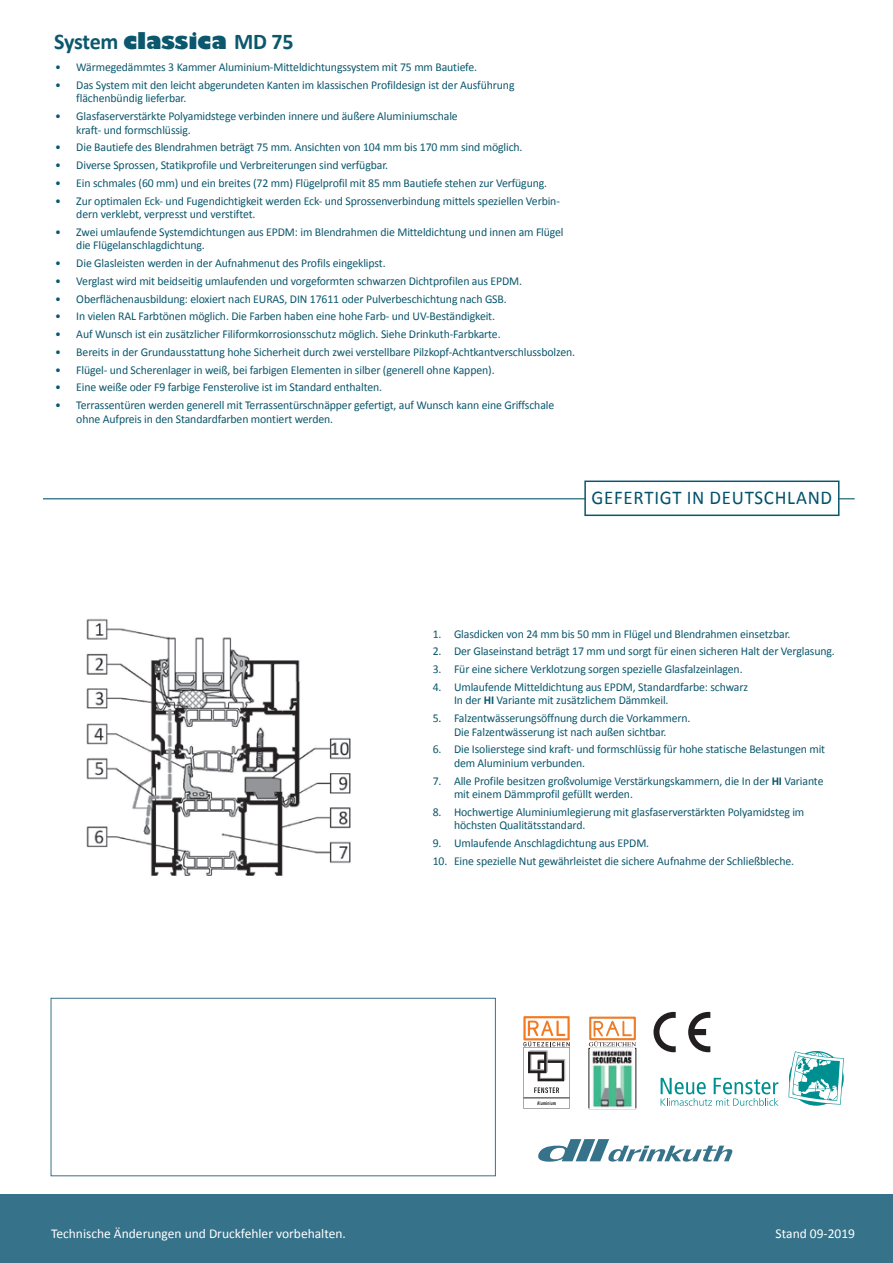
<style>
.page{position:relative;width:893px;height:1263px;background:#fff}
.page>*{position:absolute;margin:0;border:0;box-sizing:border-box;transform-origin:0 0}
.t1{font:700 22.5px "Calibri";letter-spacing:-.015em;color:#0b576d}
.t2{font:19.5px "Calibri";letter-spacing:.04em;color:#00516c}
.t3{font:13.5px "Calibri";color:#fff}
.SChnitt-TEXT_RS{font:12px/13.5px "Calibri";letter-spacing:-.01em;color:#0b576d}
.s1{font-family:"Gill Sans";font-weight:800}
.s2{font-weight:700}
</style>
<div class="page">
<div style="left:0;top:1195px;width:893px;height:68px;background:#36738a"></div>
<hr style="left:43px;top:498px;width:812px;height:1px;background:#0b576d">
<div style="left:585px;top:481px;width:254px;height:34px;background:#fff"></div>
<div style="left:584px;top:480px;width:255px;height:36px;border:2px solid #0b576d"></div>
<svg style="left:653px;top:1012px;width:23px;height:40px"></svg>
<svg style="left:688px;top:1012px;width:22px;height:40px"></svg>
<svg style="left:523px;top:1016px;width:47px;height:93px"></svg>
<svg style="left:588px;top:1044px;width:49px;height:64px"></svg>
<img style="left:590px;top:1049px;width:44px;height:59px">
<svg style="left:589px;top:1017px;width:47px;height:29px"></svg>
<svg style="left:661px;top:1078px;width:117px;height:28px"></svg>
<svg style="left:788px;top:1051px;width:56px;height:55px"></svg>
<svg style="left:538px;top:1139px;width:195px;height:23px"></svg>
<div style="left:51px;top:998px;width:445px;height:178px;background:#fff;border:1px solid #36738a"></div>
<img style="left:86px;top:619px;width:265px;height:257px">
<p class="t1" style="left:54px;top:28px;width:241px">System <span class="s1">classica</span> MD 75</p>
<p class="SChnitt-TEXT_RS" style="left:55px;top:60px;width:424px">• Wärmegedämmtes 3 Kammer Aluminium-Mitteldichtungssystem mit 75 mm Bautiefe.</p>
<p class="SChnitt-TEXT_RS" style="left:76px;top:78px;width:440px;text-indent:-21px">• Das System mit den leicht abgerundeten Kanten im klassischen Profildesign ist der Ausführung flächenbündig lieferbar.</p>
<p class="SChnitt-TEXT_RS" style="left:76px;top:109px;width:383px;text-indent:-21px">• Glasfaserverstärkte Polyamidstege verbinden innere und äußere Aluminiumschale kraft- und formschlüssig.</p>
<p class="SChnitt-TEXT_RS" style="left:55px;top:141px;width:469px">• Die Bautiefe des Blendrahmen beträgt 75 mm. Ansichten von 104 mm bis 170 mm sind möglich.</p>
<p class="SChnitt-TEXT_RS" style="left:55px;top:158px;width:335px">• Diverse Sprossen, Statikprofile und Verbreiterungen sind verfügbar.</p>
<p class="SChnitt-TEXT_RS" style="left:55px;top:176px;width:494px">• Ein schmales (60 mm) und ein breites (72 mm) Flügelprofil mit 85 mm Bautiefe stehen zur Verfügung.</p>
<p class="SChnitt-TEXT_RS" style="left:76px;top:194px;width:485px;text-indent:-21px">• Zur optimalen Eck- und Fugendichtigkeit werden Eck- und Sprossenverbindung mittels speziellen Verbin&shy;dern verklebt, verpresst und verstiftet.</p>
<p class="SChnitt-TEXT_RS" style="left:76px;top:225px;width:489px;text-indent:-21px">• Zwei umlaufende Systemdichtungen aus EPDM: im Blendrahmen die Mitteldichtung und innen am Flügel die Flügelanschlagdichtung.</p>
<p class="SChnitt-TEXT_RS" style="left:55px;top:256px;width:332px">• Die Glasleisten werden in der Aufnahmenut des Profils eingeklipst.</p>
<p class="SChnitt-TEXT_RS" style="left:55px;top:274px;width:469px">• Verglast wird mit beidseitig umlaufenden und vorgeformten schwarzen Dichtprofilen aus EPDM.</p>
<p class="SChnitt-TEXT_RS" style="left:55px;top:292px;width:453px">• Oberflächenausbildung: eloxiert nach EURAS, DIN 17611 oder Pulverbeschichtung nach GSB.</p>
<p class="SChnitt-TEXT_RS" style="left:55px;top:310px;width:441px">• In vielen RAL Farbtönen möglich. Die Farben haben eine hohe Farb- und UV-Beständigkeit.</p>
<p class="SChnitt-TEXT_RS" style="left:55px;top:327px;width:447px">• Auf Wunsch ist ein zusätzlicher Filiformkorrosionsschutz möglich. Siehe Drinkuth-Farbkarte.</p>
<p class="SChnitt-TEXT_RS" style="left:55px;top:345px;width:522px">• Bereits in der Grundausstattung hohe Sicherheit durch zwei verstellbare Pilzkopf-Achtkantverschlussbolzen.</p>
<p class="SChnitt-TEXT_RS" style="left:55px;top:363px;width:441px">• Flügel- und Scherenlager in weiß, bei farbigen Elementen in silber (generell ohne Kappen).</p>
<p class="SChnitt-TEXT_RS" style="left:55px;top:381px;width:329px">• Eine weiße oder F9 farbige Fensterolive ist im Standard enthalten.</p>
<p class="SChnitt-TEXT_RS" style="left:76px;top:398px;width:479px;text-indent:-21px">• Terrassentüren werden generell mit Terrassentürschnäpper gefertigt, auf Wunsch kann eine Griffschale ohne Aufpreis in den Standardfarben montiert werden.</p>
<p class="t2" style="left:592px;top:485px;width:242px">GEFERTIGT IN DEUTSCHLAND</p>
<p class="SChnitt-TEXT_RS" style="left:433px;top:627px;width:359px">1. Glasdicken von 24 mm bis 50 mm in Flügel und Blendrahmen einsetzbar.</p>
<p class="SChnitt-TEXT_RS" style="left:433px;top:645px;width:404px">2. Der Glaseinstand beträgt 17 mm und sorgt für einen sicheren Halt der Verglasung.</p>
<p class="SChnitt-TEXT_RS" style="left:433px;top:662px;width:311px">3. Für eine sichere Verklotzung sorgen spezielle Glasfalzeinlagen.</p>
<p class="SChnitt-TEXT_RS" style="left:454px;top:680px;width:295px;text-indent:-21px">4. Umlaufende Mitteldichtung aus EPDM, Standardfarbe: schwarz<br>In der <span class="s2">HI</span> Variante mit zusätzlichem Dämmkeil.</p>
<p class="SChnitt-TEXT_RS" style="left:433px;top:711px;width:259px;text-align:center">5. Falzentwässerungsöffnung durch die Vorkammern.<br>Die Falzentwässerung ist nach außen sichtbar.</p>
<p class="SChnitt-TEXT_RS" style="left:454px;top:743px;width:373px;text-indent:-21px">6. Die Isolierstege sind kraft- und formschlüssig für hohe statische Belastungen mit dem Aluminium verbunden.</p>
<p class="SChnitt-TEXT_RS" style="left:454px;top:774px;width:371px;text-indent:-21px">7. Alle Profile besitzen großvolumige Verstärkungskammern, die In der <span class="s2">HI</span> Variante mit einem Dämmprofil gefüllt werden.</p>
<p class="SChnitt-TEXT_RS" style="left:454px;top:805px;width:352px;text-indent:-21px">8. Hochwertige Aluminiumlegierung mit glasfaserverstärkten Polyamidsteg im höchsten Qualitätsstandard.</p>
<p class="SChnitt-TEXT_RS" style="left:433px;top:836px;width:218px">9. Umlaufende Anschlagdichtung aus EPDM.</p>
<p class="SChnitt-TEXT_RS" style="left:433px;top:854px;width:363px">10. Eine spezielle Nut gewährleistet die sichere Aufnahme der Schließbleche.</p>
<p class="t3" style="left:51px;top:1224px;width:296px">Technische Änderungen und Druckfehler vorbehalten.</p>
<p class="t3" style="left:776px;top:1224px;width:81px">Stand 09-2019</p>
</div>
